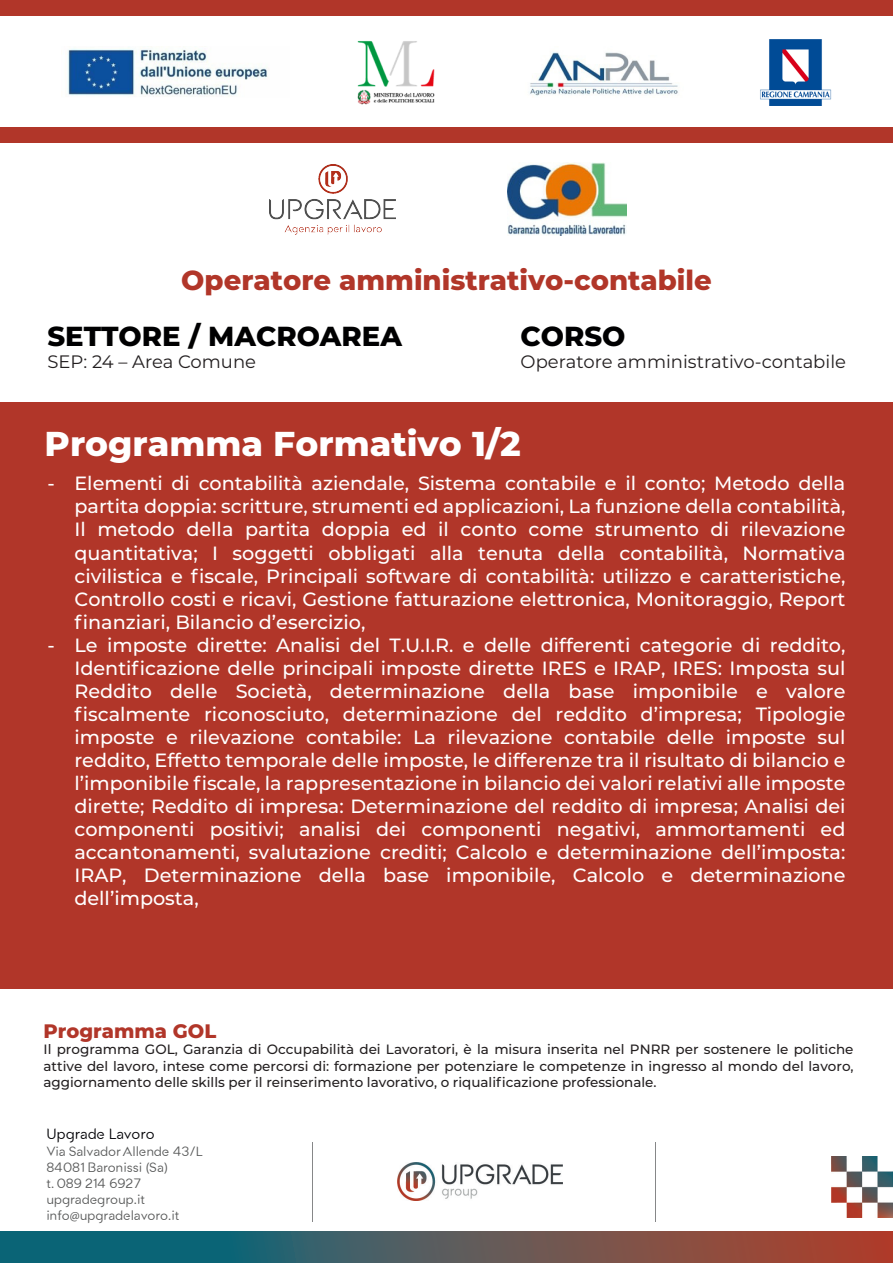
<style>
.page{position:relative;width:893px;height:1263px;background:#fff}
.page>*{position:absolute;margin:0;border:0;box-sizing:border-box;transform-origin:0 0}
.t1{font:800 34.5px "Montserrat";color:#fff}
.t2{font:800 27.45px "Montserrat";color:#b13629}
.t3{font:800 27.45px "Montserrat";color:#000001}
.t4{font:800 19.5px "Montserrat";color:#b13629}
.t5{font:500 19.2px/23.1px "Montserrat";color:#fff;text-align:justify}
.t6{font:18px "Montserrat";color:#231f20}
.t7{font:15px "Medel";color:#010105}
.t8{font:500 13.5px/16.2px "Montserrat";color:#231f20;text-align:justify}
.t9{font:13.5px/16.2px "Medel";color:#585959}
.s1{font-family:"Myriad Pro"}
</style>
<div class="page">
<img style="left:397px;top:1163px;width:166px;height:37px">
<img style="left:832px;top:1156px;width:61px;height:61px">
<svg style="left:0;top:1232px;width:893px;height:31px;background:#545859"></svg>
<hr style="left:312px;top:1142px;width:1px;height:79px;background:#868788">
<hr style="left:655px;top:1142px;width:1px;height:79px;background:#868788">
<div style="left:0;top:0;width:892px;height:16px;background:#b13629"></div>
<img style="left:530px;top:52px;width:148px;height:44px">
<img style="left:269px;top:164px;width:126px;height:70px">
<img style="left:507px;top:163px;width:120px;height:73px">
<img style="left:67px;top:48px;width:201px;height:49px">
<img style="left:760px;top:39px;width:72px;height:66px">
<img style="left:357px;top:41px;width:78px;height:64px">
<div style="left:0;top:127px;width:893px;height:16px;background:#b13629"></div>
<div style="left:0;top:402px;width:893px;height:587px;background:#b13629"></div>
<h2 class="t2" style="left:181px;top:260px;width:532px">Operatore amministrativo-contabile</h2>
<h2 class="t3" style="left:47px;top:316px;width:356px">SETTORE / MACROAREA</h2>
<p class="t6" style="left:47px;top:349px;width:210px">SEP: 24 – Area Comune</p>
<h2 class="t3" style="left:521px;top:316px;width:106px">CORSO</h2>
<p class="t6" style="left:521px;top:349px;width:327px">Operatore amministrativo-contabile</p>
<h1 class="t1" style="left:45px;top:418px;width:478px">Programma Formativo 1/2</h1>
<p class="t5" style="left:74px;top:471px;width:773px;text-indent:-27px">- Elementi di contabilità aziendale, Sistema contabile e il conto; Metodo della partita doppia: scritture, strumenti ed applicazioni, La funzione della contabilità, Il metodo della partita doppia ed il conto come strumento di rilevazione quantitativa; I soggetti obbligati alla tenuta della contabilità, Normativa civilistica e fiscale, Principali software di contabilità: utilizzo e caratteristiche, Controllo costi e ricavi, Gestione fatturazione elettronica, Monitoraggio, Report finanziari, Bilancio d’esercizio,</p>
<p class="t5" style="left:74px;top:632px;width:773px;text-indent:-27px">- Le imposte dirette: Analisi del T.U.I.R. e delle differenti categorie di reddito, Identificazione delle principali imposte dirette IRES e IRAP, IRES: Imposta sul Reddito delle Società, determinazione della base imponibile e valore fiscalmente riconosciuto, determinazione del reddito d’impresa; Tipologie imposte e rilevazione contabile: La rilevazione contabile delle imposte sul reddito, Effetto temporale delle imposte, le differenze tra il risultato di bilancio e l’imponibile fiscale, la rappresentazione in bilancio dei valori relativi alle imposte dirette; Reddito di impresa: Determinazione del reddito di impresa; Analisi dei componenti positivi; analisi dei componenti negativi, ammortamenti ed accantonamenti, svalutazione crediti; Calcolo e determinazione dell’imposta:<br>IRAP, Determinazione della base imponibile, Calcolo e determinazione dell’imposta,</p>
<p class="t4" style="left:44px;top:1017px;width:174px">Programma GOL</p>
<p class="t8" style="left:44px;top:1041px;width:812px">Il programma GOL, Garanzia di Occupabilità dei Lavoratori, è la misura inserita nel PNRR per sostenere le politiche attive del lavoro, intese come percorsi di: formazione per potenziare le competenze in ingresso al mondo del lavoro, aggiornamento delle skills per il reinserimento lavorativo, o riqualificazione professionale.</p>
<p class="t7" style="left:46px;top:1126px;width:110px">Upgrade Lavoro</p>
<p class="t9" style="left:46px;top:1143px;width:158px">Via Salvador Allende 43/L<br>84081 Baronissi <span class="s1">(</span>Sa<span class="s1">)<br></span>t. 089 214 6927 upgradegroup.it info<span class="s1">@</span>upgradelavoro.it</p>
</div>
